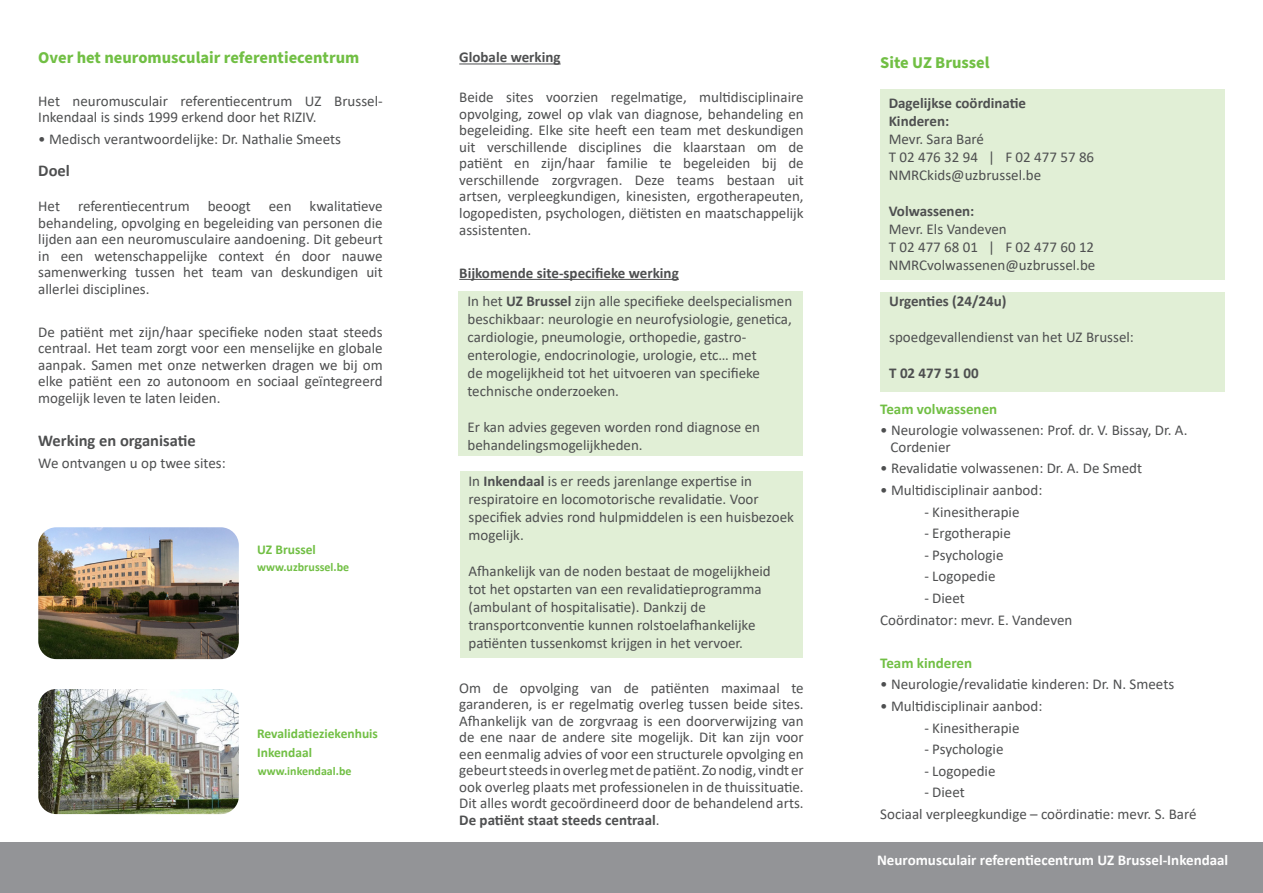
<style>
.page{position:relative;width:1263px;height:893px;background:#fff}
.page>*{position:absolute;margin:0;border:0;box-sizing:border-box;transform-origin:0 0}
.t1{font:700 16.5px "Source Sans Pro";color:#71bf44}
.t2{font:700 16.5px "Calibri";color:#4e4f50}
.t3{font:15px/16.5px "Calibri";color:#4e4f50}
.t4{font:700 15px "Calibri";color:#4e4f50}
.t5{font:700 15px "Calibri";color:#fff}
.t6{font:700 15px "Calibri";color:#71bf44}
.t7{font:700 13.5px "Calibri";color:#71bf44}
.t8{font:700 12px "Calibri";color:#71bf44}
.s1{font-weight:700}
</style>
<div class="page">
<hr style="left:459px;top:63px;width:102px;height:1px;background:#4e4f50">
<hr style="left:459px;top:279px;width:220px;height:1px;background:#4e4f50">
<div style="left:0;top:843px;width:1263px;height:50px;background:#939497"></div>
<img style="left:38px;top:527px;width:201px;height:132px">
<img style="left:38px;top:689px;width:201px;height:125px">
<div style="left:459px;top:291px;width:344px;height:164px;background:#e1efd6"></div>
<div style="left:460px;top:471px;width:343px;height:187px;background:#e1efd6"></div>
<div style="left:880px;top:89px;width:344px;height:191px;background:#e1efd6"></div>
<div style="left:881px;top:292px;width:344px;height:99px;background:#e1efd6"></div>
<p class="t1" style="left:38px;top:47px;width:323px">Over het neuromusculair referentiecentrum</p>
<p class="t3" style="left:38px;top:92px;width:346px">Het neuromusculair referentiecentrum UZ Brussel-<br>Inkendaal is sinds 1999 erkend door het RIZIV.</p>
<p class="t3" style="left:38px;top:130px;width:304px">• Medisch verantwoordelijke: Dr. Nathalie Smeets</p>
<p class="t2" style="left:38px;top:159px;width:33px">Doel</p>
<p class="t3" style="left:38px;top:198px;width:346px;text-align:justify">Het referentiecentrum beoogt een kwalitatieve behandeling, opvolging en begeleiding van personen die lijden aan een neuromusculaire aandoening. Dit gebeurt in een wetenschappelijke context én door nauwe samenwerking tussen het team van deskundigen uit allerlei disciplines.</p>
<p class="t3" style="left:38px;top:323px;width:346px;text-align:justify">De patiënt met zijn/haar specifieke noden staat steeds centraal. Het team zorgt voor een menselijke en globale aanpak. Samen met onze netwerken dragen we bij om elke patiënt een zo autonoom en sociaal geïntegreerd mogelijk leven te laten leiden.</p>
<p class="t2" style="left:38px;top:429px;width:159px">Werking en organisatie</p>
<p class="t3" style="left:38px;top:454px;width:189px">We ontvangen u op twee sites:</p>
<p class="t7" style="left:257px;top:540px;width:60px">UZ Brussel</p>
<p class="t8" style="left:257px;top:558px;width:94px">www.uzbrussel.be</p>
<p class="t7" style="left:257px;top:724px;width:122px">Revalidatieziekenhuis</p>
<p class="t7" style="left:257px;top:743px;width:56px">Inkendaal</p>
<p class="t8" style="left:258px;top:763px;width:95px">www.inkendaal.be</p>
<p class="t4" style="left:459px;top:47px;width:103px">Globale werking</p>
<p class="t3" style="left:459px;top:89px;width:346px;text-align:justify">Beide sites voorzien regelmatige, multidisciplinaire opvolging, zowel op vlak van diagnose, behandeling en begeleiding. Elke site heeft een team met deskundigen uit verschillende disciplines die klaarstaan om de patiënt en zijn/haar familie te begeleiden bij de verschillende zorgvragen. Deze teams bestaan uit artsen, verpleegkundigen, kinesisten, ergotherapeuten, logopedisten, psychologen, diëtisten en maatschappelijk assistenten.</p>
<p class="t4" style="left:459px;top:262px;width:221px">Bijkomende site-specifieke werking</p>
<p class="t3" style="left:467px;top:292px;width:326px;line-height:18px">In het <span class="s1">UZ Brussel</span> zijn alle specifieke deelspecialismen beschikbaar: neurologie en neurofysiologie, genetica, cardiologie, pneumologie, orthopedie, gastro&shy;enterologie, endocrinologie, urologie, etc… met<br>de mogelijkheid tot het uitvoeren van specifieke technische onderzoeken.</p>
<p class="t3" style="left:467px;top:418px;width:294px;line-height:18px">Er kan advies gegeven worden rond diagnose en behandelingsmogelijkheden.</p>
<p class="t3" style="left:468px;top:472px;width:327px;line-height:18px">In <span class="s1">Inkendaal</span> is er reeds jarenlange expertise in respiratoire en locomotorische revalidatie. Voor specifiek advies rond hulpmiddelen is een huisbezoek mogelijk.</p>
<p class="t3" style="left:468px;top:562px;width:304px;line-height:18px">Afhankelijk van de noden bestaat de mogelijkheid tot het opstarten van een revalidatieprogramma (ambulant of hospitalisatie). Dankzij de transportconventie kunnen rolstoelafhankelijke patiënten tussenkomst krijgen in het vervoer.</p>
<p class="t3" style="left:459px;top:679px;width:346px;text-align:justify">Om de opvolging van de patiënten maximaal te garanderen, is er regelmatig overleg tussen beide sites.<br>Afhankelijk van de zorgvraag is een doorverwijzing van de ene naar de andere site mogelijk. Dit kan zijn voor een eenmalig advies of voor een structurele opvolging en gebeurt steeds in overleg met de patiënt. Zo nodig, vindt er ook overleg plaats met professionelen in de thuissituatie.<br>Dit alles wordt gecoördineerd door de behandelend arts.<br><span class="s1">De patiënt staat steeds centraal</span>.</p>
<p class="t1" style="left:880px;top:51px;width:111px">Site UZ Brussel</p>
<p class="t3" style="left:889px;top:94px;width:207px;line-height:18px"><span class="s1">Dagelijkse coördinatie<br>Kinderen:<br></span>Mevr. Sara Baré<br>T 02 476 32 94 | F 02 477 57 86<br>NMRCkids@uzbrussel.be</p>
<p class="t3" style="left:889px;top:202px;width:208px;line-height:18px"><span class="s1">Volwassenen:<br></span>Mevr. Els Vandeven<br>T 02 477 68 01 | F 02 477 60 12<br>NMRCvolwassenen@uzbrussel.be</p>
<p class="t4" style="left:889px;top:290px;width:119px">Urgenties (24/24u)</p>
<p class="t3" style="left:889px;top:328px;width:246px">spoedgevallendienst van het UZ Brussel:</p>
<p class="t4" style="left:889px;top:362px;width:91px">T 02 477 51 00</p>
<p class="t6" style="left:880px;top:398px;width:118px">Team volwassenen</p>
<p class="t3" style="left:890px;top:422px;width:299px;text-indent:-10px">• Neurologie volwassenen: Prof. dr. V. Bissay, Dr. A.<br>Cordenier</p>
<p class="t3" style="left:880px;top:460px;width:263px">• Revalidatie volwassenen: Dr. A. De Smedt</p>
<p class="t3" style="left:880px;top:481px;width:164px">• Multidisciplinair aanbod:</p>
<p class="t3" style="left:924px;top:503px;width:97px">- Kinesitherapie</p>
<p class="t3" style="left:924px;top:524px;width:88px">- Ergotherapie</p>
<p class="t3" style="left:924px;top:546px;width:81px">- Psychologie</p>
<p class="t3" style="left:924px;top:568px;width:73px">- Logopedie</p>
<p class="t3" style="left:924px;top:589px;width:42px">- Dieet</p>
<p class="t3" style="left:880px;top:611px;width:194px">Coördinator: mevr. E. Vandeven</p>
<p class="t6" style="left:880px;top:652px;width:93px">Team kinderen</p>
<p class="t3" style="left:880px;top:676px;width:295px">• Neurologie/revalidatie kinderen: Dr. N. Smeets</p>
<p class="t3" style="left:880px;top:697px;width:164px">• Multidisciplinair aanbod:</p>
<p class="t3" style="left:924px;top:719px;width:97px">- Kinesitherapie</p>
<p class="t3" style="left:924px;top:740px;width:81px">- Psychologie</p>
<p class="t3" style="left:924px;top:762px;width:73px">- Logopedie</p>
<p class="t3" style="left:924px;top:784px;width:42px">- Dieet</p>
<p class="t3" style="left:880px;top:805px;width:318px">Sociaal verpleegkundige – coördinatie: mevr. S. Baré</p>
<p class="t5" style="left:877px;top:850px;width:353px">Neuromusculair referentiecentrum UZ Brussel-Inkendaal</p>
</div>
